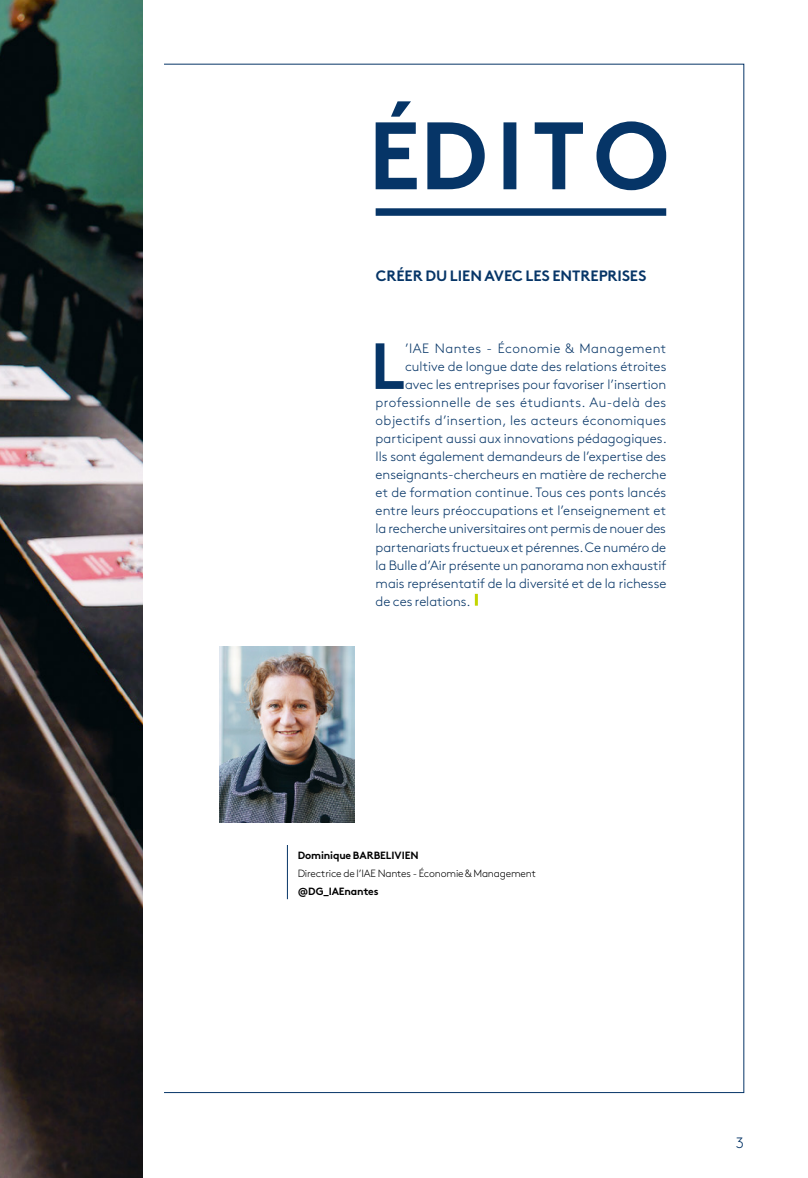
<style>
.page{position:relative;width:808px;height:1178px;background:#fff}
.page>*{position:absolute;margin:0;border:0;box-sizing:border-box;transform-origin:0 0}
.t1{font:700 65.1px "Brown Std";color:#063567}
.t2{font:700 15px "Brown Std";letter-spacing:-.005em;color:#063567}
.t3{font:300 15px "Brown Std";color:#063567}
.t4{font:300 13.5px "Brown Std";color:#063567}
.t5{font:300 13.5px "Brown Std";letter-spacing:.025em;color:#063567}
.t6{font:300 13.5px "Brown Std";letter-spacing:.03em;color:#063567}
.t7{font:300 13.5px "Brown Std";letter-spacing:.04em;color:#063567}
.t8{font:300 10.5px "Brown Std";letter-spacing:-.015em;color:#000}
.t9{font:700 10.5px "Brown Std";letter-spacing:-.015em;color:#000}
</style>
<div class="page">
<img style="left:0;top:0;width:143px;height:1178px">
<svg style="left:475px;top:594px;width:3px;height:12px"></svg>
<svg style="left:376px;top:101px;width:290px;height:89px"></svg>
<div style="left:376px;top:208px;width:290px;height:8px;background:#063567"></div>
<hr style="left:287px;top:845px;width:1px;height:54px;background:#063567">
<img style="left:220px;top:646px;width:134px;height:176px">
<p class="t2" style="left:376px;top:266px;width:272px">CRÉER DU LIEN AVEC LES ENTREPRISES</p>
<h1 class="t1" style="left:370px;top:326px;width:36px">L</h1>
<p class="t7" style="left:405px;top:340px;width:263px">’IAE Nantes - Économie &amp; Management</p>
<p class="t4" style="left:405px;top:359px;width:263px">cultive de longue date des relations étroites</p>
<p class="t4" style="left:405px;top:377px;width:263px">avec les entreprises pour favoriser l’insertion</p>
<p class="t6" style="left:376px;top:395px;width:292px">professionnelle de ses étudiants. Au-delà des</p>
<p class="t5" style="left:376px;top:413px;width:292px">objectifs d’insertion, les acteurs économiques</p>
<p class="t4" style="left:376px;top:431px;width:293px">participent aussi aux innovations pédagogiques.</p>
<p class="t4" style="left:376px;top:449px;width:292px">Ils sont également demandeurs de l’expertise des</p>
<p class="t4" style="left:376px;top:467px;width:292px">enseignants-chercheurs en matière de recherche</p>
<p class="t4" style="left:376px;top:485px;width:292px">et de formation continue. Tous ces ponts lancés</p>
<p class="t4" style="left:376px;top:503px;width:292px">entre leurs préoccupations et l’enseignement et</p>
<p class="t4" style="left:376px;top:521px;width:292px">la recherche universitaires ont permis de nouer des</p>
<p class="t4" style="left:376px;top:539px;width:292px">partenariats fructueux et pérennes. Ce numéro de</p>
<p class="t4" style="left:376px;top:557px;width:292px">la Bulle d’Air présente un panorama non exhaustif</p>
<p class="t4" style="left:376px;top:575px;width:292px">mais représentatif de la diversité et de la richesse</p>
<p class="t4" style="left:376px;top:593px;width:96px">de ces relations.</p>
<p class="t9" style="left:298px;top:848px;width:123px">Dominique BARBELIVIEN</p>
<p class="t8" style="left:298px;top:867px;width:240px">Directrice de l’IAE Nantes - Économie &amp; Management</p>
<p class="t9" style="left:298px;top:884px;width:82px">@DG_IAEnantes</p>
<p class="t3" style="left:736px;top:1134px;width:10px">3</p>
</div>
